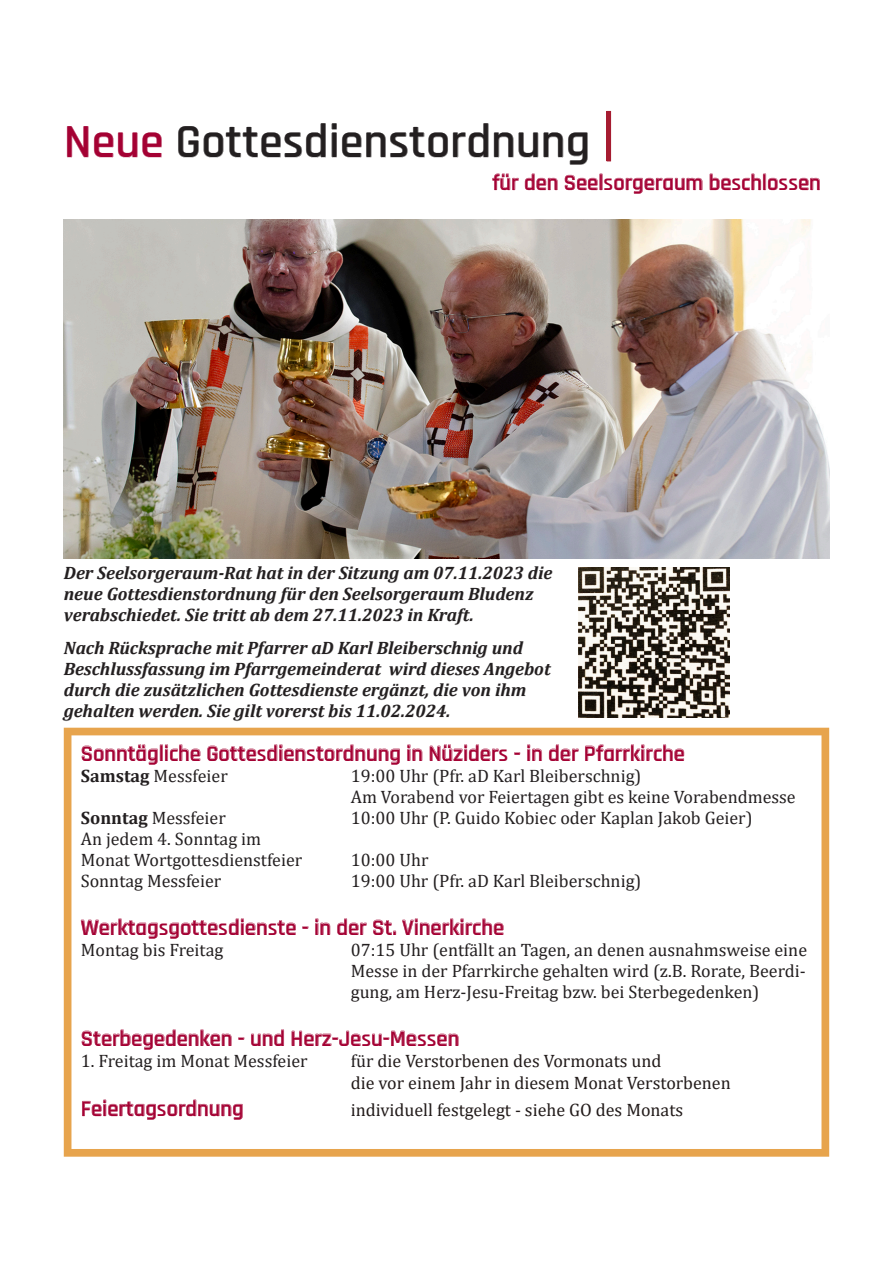
<style>
.page{position:relative;width:893px;height:1263px;background:#fff}
.page>*{position:absolute;margin:0;border:0;box-sizing:border-box;transform-origin:0 0}
.t1{font:600 48px "Rajdhani";color:#231f20}
.t2{font:600 22.5px "Rajdhani";color:#a40133}
.t3{font:18px/21px "Cambria";color:#231f20}
.t4{font:italic 700 18px/21px "Cambria";color:#231f20}
.t5{font:18px/21.6px "Cambria";color:#221b1a}
.s1{color:#a40133}
.s2{font-weight:700}
.s3{color:#231f20}
</style>
<div class="page">
<img style="left:579px;top:568px;width:150px;height:149px">
<svg style="left:67px;top:126px;width:95px;height:31px"></svg>
<svg style="left:178px;top:123px;width:410px;height:42px"></svg>
<svg style="left:607px;top:111px;width:4px;height:50px"></svg>
<svg style="left:64px;top:566px;width:488px;height:59px"></svg>
<svg style="left:63px;top:641px;width:488px;height:80px"></svg>
<svg style="left:64px;top:728px;width:765px;height:429px"></svg>
<svg style="left:82px;top:744px;width:602px;height:20px"></svg>
<svg style="left:81px;top:918px;width:422px;height:20px"></svg>
<svg style="left:82px;top:1029px;width:376px;height:20px"></svg>
<svg style="left:82px;top:1099px;width:161px;height:21px"></svg>
<img style="left:64px;top:220px;width:765px;height:338px">
<svg style="left:492px;top:174px;width:328px;height:20px"></svg>
<h1 class="t1" style="left:64px;top:113px;width:554px"><span class="s1">Neue</span> Gottesdienstordnung <sup>|</sup></h1>
<p class="t2" style="left:492px;top:169px;width:330px">für den Seelsorgeraum beschlossen</p>
<p class="t4" style="left:64px;top:563px;width:490px">Der Seelsorgeraum-Rat hat in der Sitzung am 07.11.2023 die neue Gottesdienstordnung für den Seelsorgeraum Bludenz verabschiedet. Sie tritt ab dem 27.11.2023 in Kraft.</p>
<p class="t4" style="left:64px;top:638px;width:488px">Nach Rücksprache mit Pfarrer aD Karl Bleiberschnig und Beschlussfassung im Pfarrgemeinderat wird dieses Angebot durch die zusätzlichen Gottesdienste ergänzt, die von ihm gehalten werden. Sie gilt vorerst bis 11.02.2024.</p>
<p class="t2" style="left:81px;top:740px;width:605px">Sonntägliche Gottesdienstordnung in Nüziders - in der Pfarrkirche</p>
<p class="t3" style="left:81px;top:766px;width:148px"><span class="s2">Samstag</span> Messfeier</p>
<p class="t3" style="left:351px;top:766px;width:446px">19:00 Uhr (Pfr. aD Karl Bleiberschnig)<br>Am Vorabend vor Feiertagen gibt es keine Vorabendmesse</p>
<p class="t3" style="left:81px;top:808px;width:147px"><span class="s2">Sonntag</span> Messfeier</p>
<p class="t3" style="left:351px;top:808px;width:403px">10:00 Uhr (P. Guido Kobiec oder Kaplan Jakob Geier)</p>
<p class="t3" style="left:81px;top:829px;width:223px">An jedem 4. Sonntag im<br>Monat Wortgottesdienstfeier</p>
<p class="t3" style="left:351px;top:850px;width:79px">10:00 Uhr</p>
<p class="t3" style="left:81px;top:871px;width:142px">Sonntag Messfeier</p>
<p class="t3" style="left:351px;top:871px;width:292px">19:00 Uhr (Pfr. aD Karl Bleiberschnig)</p>
<p class="t2" style="left:81px;top:914px;width:425px">Werktagsgottesdienste - in der St. Vinerkirche</p>
<p class="t3" style="left:81px;top:940px;width:144px">Montag bis Freitag</p>
<p class="t3" style="left:351px;top:940px;width:458px;text-align:justify">07:15 Uhr (entfällt an Tagen, an denen ausnahmsweise eine Messe in der Pfarrkirche gehalten wird (z.B. Rorate, Beerdi&shy;gung, am Herz-Jesu-Freitag bzw. bei Sterbegedenken)</p>
<p class="t2" style="left:81px;top:1025px;width:380px">Sterbegedenken - und Herz-Jesu-Messen</p>
<p class="t3" style="left:81px;top:1052px;width:228px">1. Freitag im Monat Messfeier</p>
<p class="t5" style="left:351px;top:1051px;width:381px"><span class="s3">für</span> die Verstorbenen des Vormonats und<br>die vor einem Jahr in diesem Monat Verstorbenen</p>
<p class="t2" style="left:81px;top:1095px;width:164px">Feiertagsordnung</p>
<p class="t5" style="left:351px;top:1100px;width:334px">individuell festgelegt - siehe GO des Monats</p>
</div>
